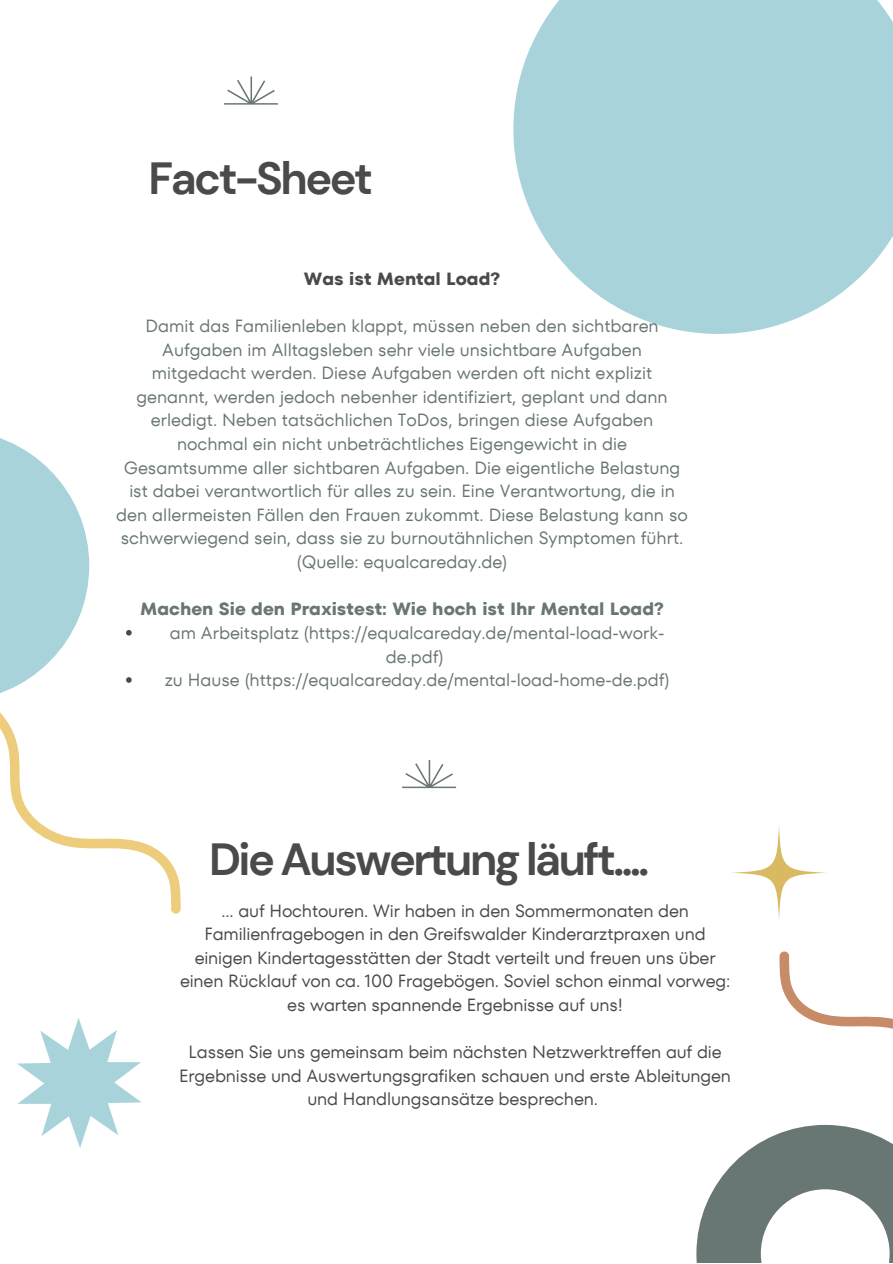
<style>
.page{position:relative;width:893px;height:1264px;background:#fff}
.page>*{position:absolute;margin:0;border:0;box-sizing:border-box;transform-origin:0 0}
.t1{font:700 45px "DM Sans";letter-spacing:-.055em;color:#4a4b49}
.t2{font:17.55px/23.5px "TT Fors";color:#687674;text-align:center}
.t3{font:17.55px/23.5px "TT Fors";letter-spacing:-.01em;color:#4a4b49;text-align:center}
.t4{font:700 17.55px "TT Fors";color:#687674}
.t5{font:700 17.55px "TT Fors";color:#4a4b49}
</style>
<div class="page">
<svg style="left:224px;top:76px;width:54px;height:29px"></svg>
<svg style="left:17px;top:1018px;width:125px;height:130px"></svg>
<svg style="left:731px;top:825px;width:95px;height:95px"></svg>
<svg style="left:696px;top:951px;width:196px;height:311px"></svg>
<svg style="left:513px;top:0;width:379px;height:334px;background:#b3d8de"></svg>
<svg style="left:0;top:438px;width:181px;height:475px"></svg>
<svg style="left:402px;top:760px;width:54px;height:28px"></svg>
<p class="t1" style="left:148px;top:150px;width:226px">Fact-Sheet</p>
<p class="t5" style="left:304px;top:266px;width:198px">Was ist Mental Load?</p>
<p class="t2" style="left:116px;top:314px;width:573px">Damit das Familienleben klappt, müssen neben den sichtbaren Aufgaben im Alltagsleben sehr viele unsichtbare Aufgaben mitgedacht werden. Diese Aufgaben werden oft nicht explizit genannt, werden jedoch nebenher identifiziert, geplant und dann erledigt. Neben tatsächlichen ToDos, bringen diese Aufgaben nochmal ein nicht unbeträchtliches Eigengewicht in die Gesamtsumme aller sichtbaren Aufgaben. Die eigentliche Belastung ist dabei verantwortlich für alles zu sein. Eine Verantwortung, die in den allermeisten Fällen den Frauen zukommt. Diese Belastung kann so schwerwiegend sein, dass sie zu burnoutähnlichen Symptomen führt.</p>
<p class="t2" style="left:297px;top:550px;width:212px">(Quelle: equalcareday.de)</p>
<p class="t4" style="left:140px;top:597px;width:525px">Machen Sie den Praxistest: Wie hoch ist Ihr Mental Load?</p>
<p class="t2" style="left:170px;top:621px;width:496px">am Arbeitsplatz (https://equalcareday.de/mental-load-work&shy;de.pdf)</p>
<p class="t2" style="left:165px;top:668px;width:506px">zu Hause (https://equalcareday.de/mental-load-home-de.pdf)</p>
<p class="t1" style="left:209px;top:830px;width:441px">Die Auswertung läuft....</p>
<p class="t3" style="left:180px;top:898px;width:551px">... auf Hochtouren. Wir haben in den Sommermonaten den Familienfragebogen in den Greifswalder Kinderarztpraxen und einigen Kindertagesstätten der Stadt verteilt und freuen uns über einen Rücklauf von ca. 100 Fragebögen. Soviel schon einmal vorweg: es warten spannende Ergebnisse auf uns!</p>
<p class="t3" style="left:179px;top:1040px;width:553px">Lassen Sie uns gemeinsam beim nächsten Netzwerktreffen auf die<br>Ergebnisse und Auswertungsgrafiken schauen und erste Ableitungen und Handlungsansätze besprechen.</p>
</div>
